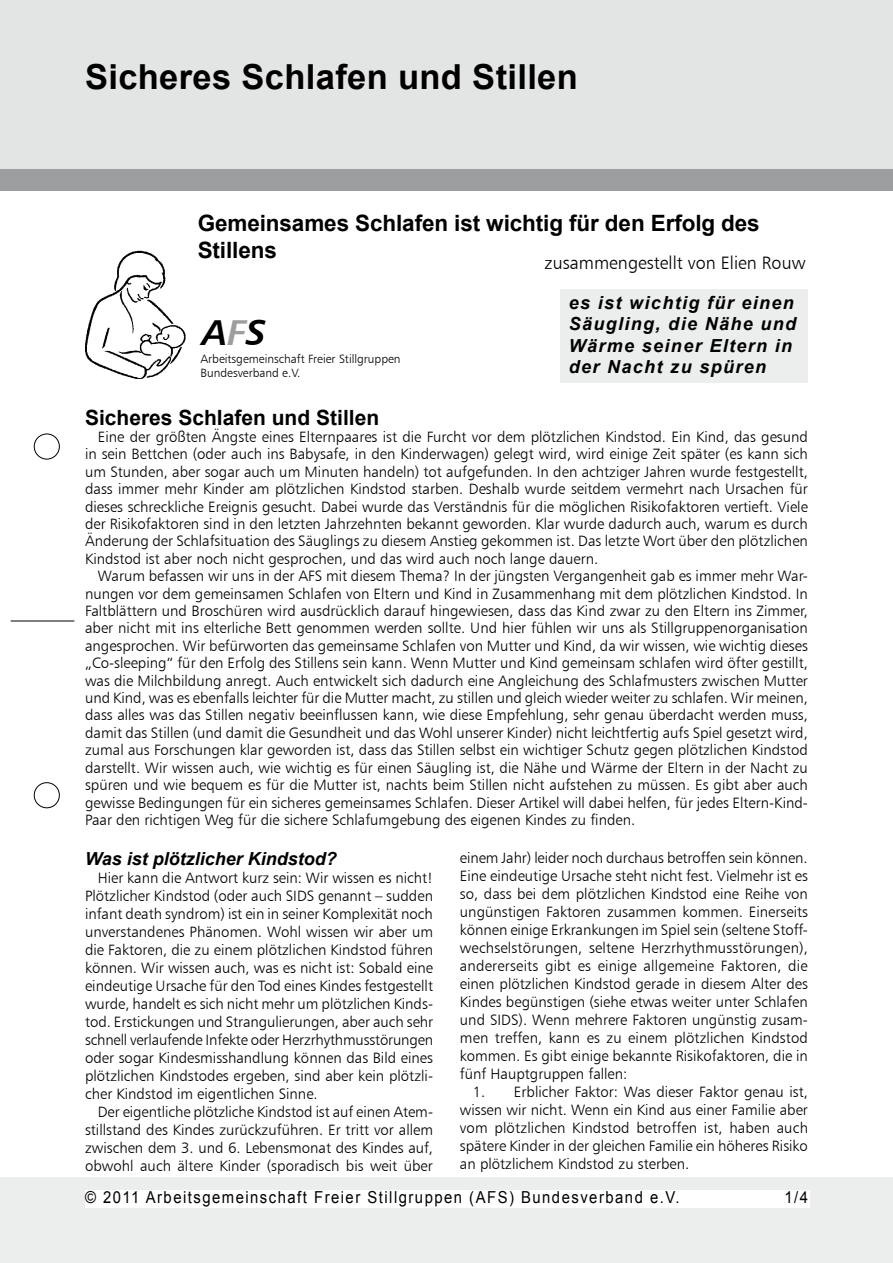
<style>
.page{position:relative;width:893px;height:1263px;background:#fff}
.page>*{position:absolute;margin:0;border:0;box-sizing:border-box;transform-origin:0 0}
.t1{font:36px "Humanist 777 BT Bold Italic B";color:#000}
.t2{font:700 34.5px "Arial";letter-spacing:.01em;color:#000}
.t3{font:700 22.5px/27px "Arial";letter-spacing:-.005em;color:#000}
.t4{font:700 21px "Arial";color:#000}
.t5{font:italic 700 18px/21.6px "Arial";letter-spacing:.075em;color:#000}
.t6{font:18px "Humanist 777 BT Light B";color:#000}
.t7{font:italic 700 18px "Arial";color:#000}
.t8{font:16.5px "Arial";letter-spacing:.1em;color:#000;scale:.9 1}
.t9{font:15px/18px "Humanist 777 BT Light B";color:#000;text-align:justify}
.t10{font:12px/14.4px "Humanist 777 BT Light B";color:#000}
.s1{color:#9c9e9f}
</style>
<div class="page">
<div style="left:0;top:1178px;width:893px;height:85px;background:#eceded"></div>
<div style="left:85px;top:1191px;width:724px;height:17px;background:#fff"></div>
<div style="left:560px;top:289px;width:248px;height:94px;background:#eceded"></div>
<hr style="left:11px;top:621px;width:63px;height:1px;background:#000">
<div style="left:34px;top:434px;width:26px;height:25px;border:1px solid #000;border-radius:50%"></div>
<div style="left:34px;top:782px;width:26px;height:26px;border:1px solid #000;border-radius:50%"></div>
<div style="left:0;top:0;width:893px;height:173px;background:#e3e4e4"></div>
<div style="left:0;top:169px;width:893px;height:22px;background:#9c9e9f"></div>
<img style="left:85px;top:251px;width:100px;height:128px">
<h2 class="t2" style="left:85px;top:54px;width:494px">Sicheres Schlafen und Stillen</h2>
<h3 class="t3" style="left:198px;top:210px;width:564px">Gemeinsames Schlafen ist wichtig für den Erfolg des<br>Stillens</h3>
<p class="t6" style="left:545px;top:252px;width:262px">zusammengestellt von Elien Rouw</p>
<h1 class="t1" style="left:202px;top:310px;width:66px">A<span class="s1">F</span>S</h1>
<p class="t10" style="left:201px;top:351px;width:202px">Arbeitsgemeinschaft Freier Stillgruppen<br>Bundesverband e.V.</p>
<p class="t5" style="left:569px;top:292px;width:229px">es ist wichtig für einen<br>Säugling, die Nähe und<br>Wärme seiner Eltern in der Nacht zu spüren</p>
<h3 class="t4" style="left:85px;top:403px;width:296px">Sicheres Schlafen und Stillen</h3>
<p class="t9" style="left:85px;top:428px;width:724px;line-height:17.4px;text-indent:13px">Eine der größten Ängste eines Elternpaares ist die Furcht vor dem plötzlichen Kindstod. Ein Kind, das gesund in sein Bettchen (oder auch ins Babysafe, in den Kinderwagen) gelegt wird, wird einige Zeit später (es kann sich um Stunden, aber sogar auch um Minuten handeln) tot aufgefunden. In den achtziger Jahren wurde festgestellt, dass immer mehr Kinder am plötzlichen Kindstod starben. Deshalb wurde seitdem vermehrt nach Ursachen für dieses schreckliche Ereignis gesucht. Dabei wurde das Verständnis für die möglichen Risikofaktoren vertieft. Viele der Risikofaktoren sind in den letzten Jahrzehnten bekannt geworden. Klar wurde dadurch auch, warum es durch Änderung der Schlafsituation des Säuglings zu diesem Anstieg gekommen ist. Das letzte Wort über den plötzlichen Kindstod ist aber noch nicht gesprochen, und das wird auch noch lange dauern.</p>
<p class="t9" style="left:85px;top:567px;width:724px;line-height:17.4px;text-indent:13px">Warum befassen wir uns in der AFS mit diesem Thema? In der jüngsten Vergangenheit gab es immer mehr War&shy;nungen vor dem gemeinsamen Schlafen von Eltern und Kind in Zusammenhang mit dem plötzlichen Kindstod. In Faltblättern und Broschüren wird ausdrücklich darauf hingewiesen, dass das Kind zwar zu den Eltern ins Zimmer, aber nicht mit ins elterliche Bett genommen werden sollte. Und hier fühlen wir uns als Stillgruppenorganisation angesprochen. Wir befürworten das gemeinsame Schlafen von Mutter und Kind, da wir wissen, wie wichtig dieses „Co-sleeping“ für den Erfolg des Stillens sein kann. Wenn Mutter und Kind gemeinsam schlafen wird öfter gestillt, was die Milchbildung anregt. Auch entwickelt sich dadurch eine Angleichung des Schlafmusters zwischen Mutter und Kind, was es ebenfalls leichter für die Mutter macht, zu stillen und gleich wieder weiter zu schlafen. Wir meinen, dass alles was das Stillen negativ beeinflussen kann, wie diese Empfehlung, sehr genau überdacht werden muss, damit das Stillen (und damit die Gesundheit und das Wohl unserer Kinder) nicht leichtfertig aufs Spiel gesetzt wird, zumal aus Forschungen klar geworden ist, dass das Stillen selbst ein wichtiger Schutz gegen plötzlichen Kindstod darstellt. Wir wissen auch, wie wichtig es für einen Säugling ist, die Nähe und Wärme der Eltern in der Nacht zu spüren und wie bequem es für die Mutter ist, nachts beim Stillen nicht aufstehen zu müssen. Es gibt aber auch gewisse Bedingungen für ein sicheres gemeinsames Schlafen. Dieser Artikel will dabei helfen, für jedes Eltern-Kind-Paar den richtigen Weg für die sichere Schlafumgebung des eigenen Kindes zu finden.</p>
<p class="t7" style="left:85px;top:846px;width:253px">Was ist plötzlicher Kindstod?</p>
<p class="t9" style="left:85px;top:868px;width:350px;text-indent:13px">Hier kann die Antwort kurz sein: Wir wissen es nicht!<br>Plötzlicher Kindstod (oder auch SIDS genannt – sudden infant death syndrom) ist ein in seiner Komplexität noch unverstandenes Phänomen. Wohl wissen wir aber um die Faktoren, die zu einem plötzlichen Kindstod führen können. Wir wissen auch, was es nicht ist: Sobald eine eindeutige Ursache für den Tod eines Kindes festgestellt wurde, handelt es sich nicht mehr um plötzlichen Kinds&shy;tod. Erstickungen und Strangulierungen, aber auch sehr schnell verlaufende Infekte oder Herzrhythmusstörungen oder sogar Kindesmisshandlung können das Bild eines plötzlichen Kindstodes ergeben, sind aber kein plötzli&shy;cher Kindstod im eigentlichen Sinne.</p>
<p class="t9" style="left:85px;top:1102px;width:350px;text-indent:13px">Der eigentliche plötzliche Kindstod ist auf einen Atem&shy;stillstand des Kindes zurückzuführen. Er tritt vor allem zwischen dem 3. und 6. Lebensmonat des Kindes auf, obwohl auch ältere Kinder (sporadisch bis weit über</p>
<p class="t9" style="left:460px;top:849px;width:350px">einem Jahr) leider noch durchaus betroffen sein können.<br>Eine eindeutige Ursache steht nicht fest. Vielmehr ist es so, dass bei dem plötzlichen Kindstod eine Reihe von ungünstigen Faktoren zusammen kommen. Einerseits können einige Erkrankungen im Spiel sein (seltene Stoff&shy;wechselstörungen, seltene Herzrhythmusstörungen), andererseits gibt es einige allgemeine Faktoren, die einen plötzlichen Kindstod gerade in diesem Alter des Kindes begünstigen (siehe etwas weiter unter Schlafen und SIDS). Wenn mehrere Faktoren ungünstig zusam&shy;men treffen, kann es zu einem plötzlichen Kindstod kommen. Es gibt einige bekannte Risikofaktoren, die in fünf Hauptgruppen fallen:</p>
<p class="t9" style="left:460px;top:1083px;width:350px;text-indent:13px">1. Erblicher Faktor: Was dieser Faktor genau ist, wissen wir nicht. Wenn ein Kind aus einer Familie aber vom plötzlichen Kindstod betroffen ist, haben auch spätere Kinder in der gleichen Familie ein höheres Risiko an plötzlichem Kindstod zu sterben.</p>
<p class="t8" style="left:85px;top:1186px;width:662px">© 2011 Arbeitsgemeinschaft Freier Stillgruppen (AFS) Bundesverband e.V.</p>
<p class="t8" style="left:784px;top:1186px;width:28px">1/4</p>
</div>
